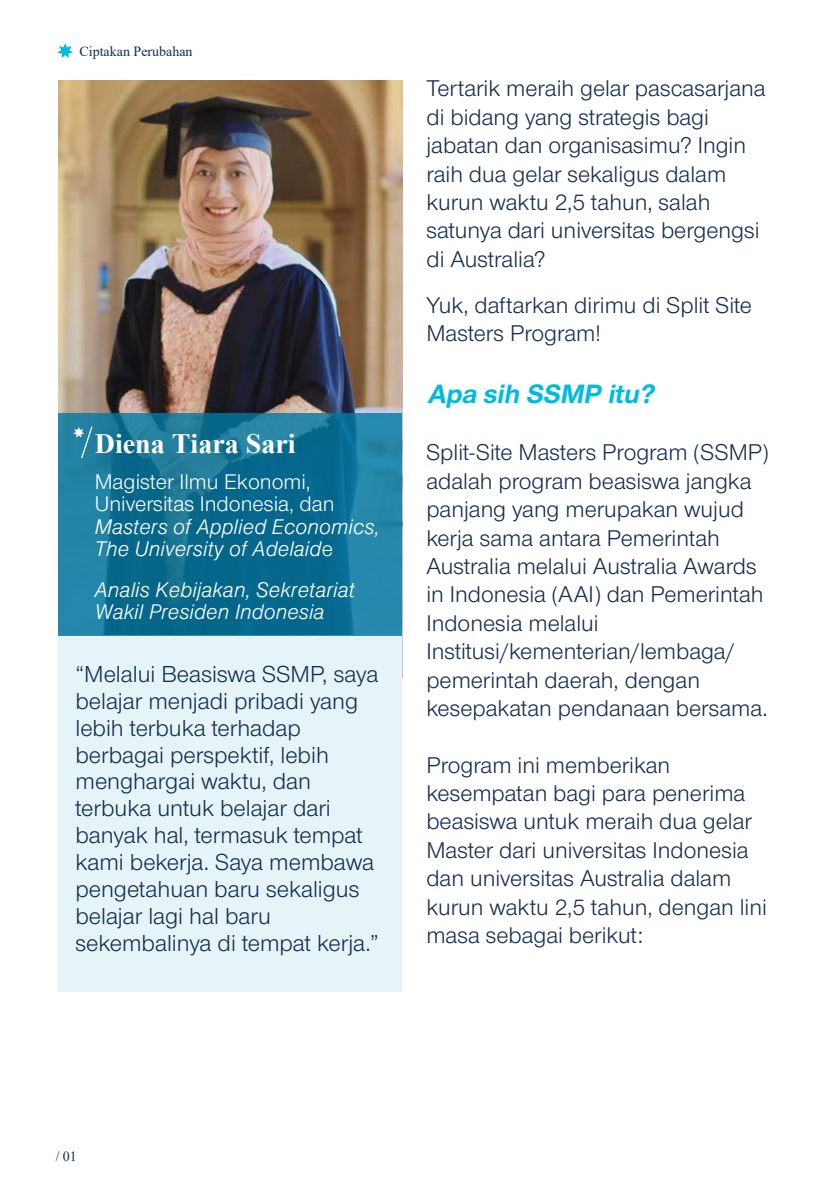
<style>
.page{position:relative;width:840px;height:1191px;background:#fff}
.page>*{position:absolute;margin:0;border:0;box-sizing:border-box;transform-origin:0 0}
.t1{font:700 28px "Times New Roman";color:#fff}
.t2{font:italic 700 27.6px "Nimbus San Nov";color:#00bcdc}
.t3{font:24px/26.8px "Nimbus San Nov";color:#122c50}
.t4{font:23.6px/28.4px "Nimbus San Nov";color:#122c50}
.t5{font:22px/22.6px "Nimbus Sans DOT Ligh Ital";color:#fff}
.t6{font:22px/22.6px "Nimbus San Nov";color:#fff}
.t7{font:14px "Times New Roman";color:#112d51}
.s1{font-family:"Nimbus San Nov"}
</style>
<div class="page">
<img style="left:58px;top:81px;width:344px;height:597px">
<svg style="left:57px;top:43px;width:16px;height:15px"></svg>
<div style="left:58px;top:635px;width:343px;height:357px;background:#e7f4f7"></div>
<svg style="left:58px;top:413px;width:344px;height:223px;background:#127396"></svg>
<svg style="left:73px;top:426px;width:19px;height:32px"></svg>
<p class="t7" style="left:79px;top:41px;width:115px">Ciptakan Perubahan</p>
<p class="t1" style="left:95px;top:423px;width:202px">Diena Tiara Sari</p>
<p class="t6" style="left:95px;top:470px;width:241px">Magister Ilmu Ekonomi,<br>Universitas Indonesia, dan</p>
<p class="t5" style="left:95px;top:515px;width:286px">Masters of Applied Economics,<br>The University of Adelaid<span class="s1">e</span></p>
<p class="t5" style="left:95px;top:578px;width:261px">Analis Kebijakan, Sekretariat<br>Wakil Presiden Indonesia</p>
<p class="t3" style="left:75px;top:661px;width:304px">“Melalui Beasiswa SSMP, saya belajar menjadi pribadi yang lebih terbuka terhadap berbagai perspektif, lebih menghargai waktu, dan terbuka untuk belajar dari banyak hal, termasuk tempat kami bekerja. Saya membawa pengetahuan baru sekaligus belajar lagi hal baru sekembalinya di tempat kerja.”</p>
<p class="t4" style="left:426px;top:75px;width:340px">Tertarik meraih gelar pascasarjana di bidang yang strategis bagi jabatan dan organisasimu? Ingin raih dua gelar sekaligus dalam kurun waktu 2,5 tahun, salah satunya dari universitas bergengsi di Australia?</p>
<p class="t4" style="left:426px;top:291px;width:327px">Yuk, daftarkan dirimu di Split Site<br>Masters Program!</p>
<p class="t2" style="left:427px;top:377px;width:233px">Apa sih SSMP itu?</p>
<p class="t4" style="left:426px;top:438px;width:343px">Split-Site Masters Program (SSMP) adalah program beasiswa jangka panjang yang merupakan wujud kerja sama antara Pemerintah<br>Australia melalui Australia Awards in Indonesia (AAI) dan Pemerintah<br>Indonesia melalui<br>Institusi/kementerian/lembaga/ pemerintah daerah, dengan kesepakatan pendanaan bersama.</p>
<p class="t4" style="left:426px;top:751px;width:342px">Program ini memberikan kesempatan bagi para penerima beasiswa untuk meraih dua gelar<br>Master dari universitas Indonesia dan universitas Australia dalam kurun waktu 2,5 tahun, dengan lini masa sebagai berikut:</p>
<p class="t7" style="left:56px;top:1147px;width:23px">/ 01</p>
</div>
